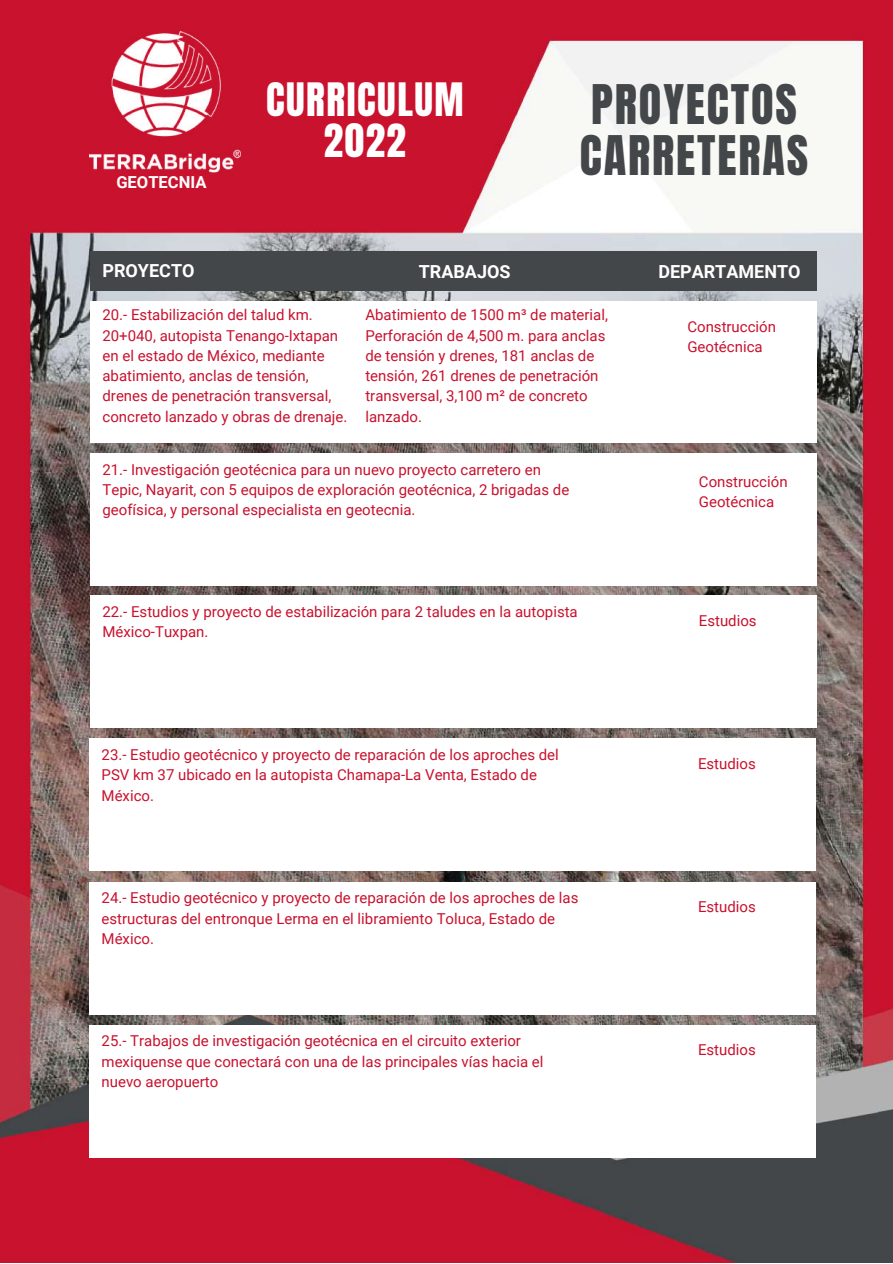
<style>
.page{position:relative;width:893px;height:1264px;background:#fff}
.page>*{position:absolute;margin:0;border:0;box-sizing:border-box;transform-origin:0 0}
.t1{font:46.5px/50.6px "Anton";letter-spacing:.04em;color:#44474a}
.t2{font:39.15px/41.5px "Anton";letter-spacing:.04em;color:#fff;text-align:center}
.t3{font:700 18px "Roboto";color:#fff}
.t4{font:700 16.5px "Roboto";color:#fff}
.t5{font:15px/20.2px "Roboto";color:#c8112d}
</style>
<div class="page">
<img style="left:0;top:0;width:892px;height:1262px">
<img style="left:89px;top:31px;width:151px;height:142px">
<div style="left:90px;top:251px;width:726px;height:40px;background:#44474a"></div>
<div style="left:90px;top:301px;width:726px;height:141px;background:#fff"></div>
<div style="left:90px;top:453px;width:726px;height:133px;background:#fff"></div>
<div style="left:90px;top:595px;width:726px;height:133px;background:#fff"></div>
<div style="left:89px;top:738px;width:726px;height:133px;background:#fff"></div>
<div style="left:89px;top:881px;width:726px;height:133px;background:#fff"></div>
<div style="left:89px;top:1024px;width:726px;height:133px;background:#fff"></div>
<p class="t4" style="left:116px;top:173px;width:92px">GEOTECNIA</p>
<h2 class="t2" style="left:266px;top:79px;width:199px">CURRICULUM<br>2022</h2>
<h1 class="t1" style="left:579px;top:80px;width:230px">PROYECTOS<br>CARRETERAS</h1>
<p class="t3" style="left:102px;top:260px;width:93px">PROYECTO</p>
<p class="t3" style="left:419px;top:261px;width:93px">TRABAJOS</p>
<p class="t3" style="left:658px;top:261px;width:144px">DEPARTAMENTO</p>
<p class="t5" style="left:102px;top:305px;width:246px">20.- Estabilización del talud km.<br>20+040, autopista Tenango-Ixtapan en el estado de México, mediante abatimiento, anclas de tensión, drenes de penetración transversal, concreto lanzado y obras de drenaje.</p>
<p class="t5" style="left:365px;top:305px;width:244px">Abatimiento de 1500 m³ de material,<br>Perforación de 4,500 m. para anclas de tensión y drenes, 181 anclas de tensión, 261 drenes de penetración transversal, 3,100 m² de concreto lanzado.</p>
<p class="t5" style="left:687px;top:317px;width:90px">Construcción<br>Geotécnica</p>
<p class="t5" style="left:102px;top:460px;width:468px">21.- Investigación geotécnica para un nuevo proyecto carretero en<br>Tepic, Nayarit, con 5 equipos de exploración geotécnica, 2 brigadas de geofísica, y personal especialista en geotecnia.</p>
<p class="t5" style="left:698px;top:471px;width:90px">Construcción<br>Geotécnica</p>
<p class="t5" style="left:102px;top:602px;width:476px">22.- Estudios y proyecto de estabilización para 2 taludes en la autopista<br>México-Tuxpan.</p>
<p class="t5" style="left:698px;top:610px;width:59px">Estudios</p>
<p class="t5" style="left:102px;top:745px;width:458px">23.- Estudio geotécnico y proyecto de reparación de los aproches del<br>PSV km 37 ubicado en la autopista Chamapa-La Venta, Estado de<br>México.</p>
<p class="t5" style="left:698px;top:753px;width:59px">Estudios</p>
<p class="t5" style="left:102px;top:888px;width:478px">24.- Estudio geotécnico y proyecto de reparación de los aproches de las estructuras del entronque Lerma en el libramiento Toluca, Estado de<br>México.</p>
<p class="t5" style="left:698px;top:897px;width:59px">Estudios</p>
<p class="t5" style="left:102px;top:1031px;width:443px">25.- Trabajos de investigación geotécnica en el circuito exterior mexiquense que conectará con una de las principales vías hacia el nuevo aeropuerto</p>
<p class="t5" style="left:698px;top:1039px;width:59px">Estudios</p>
</div>
